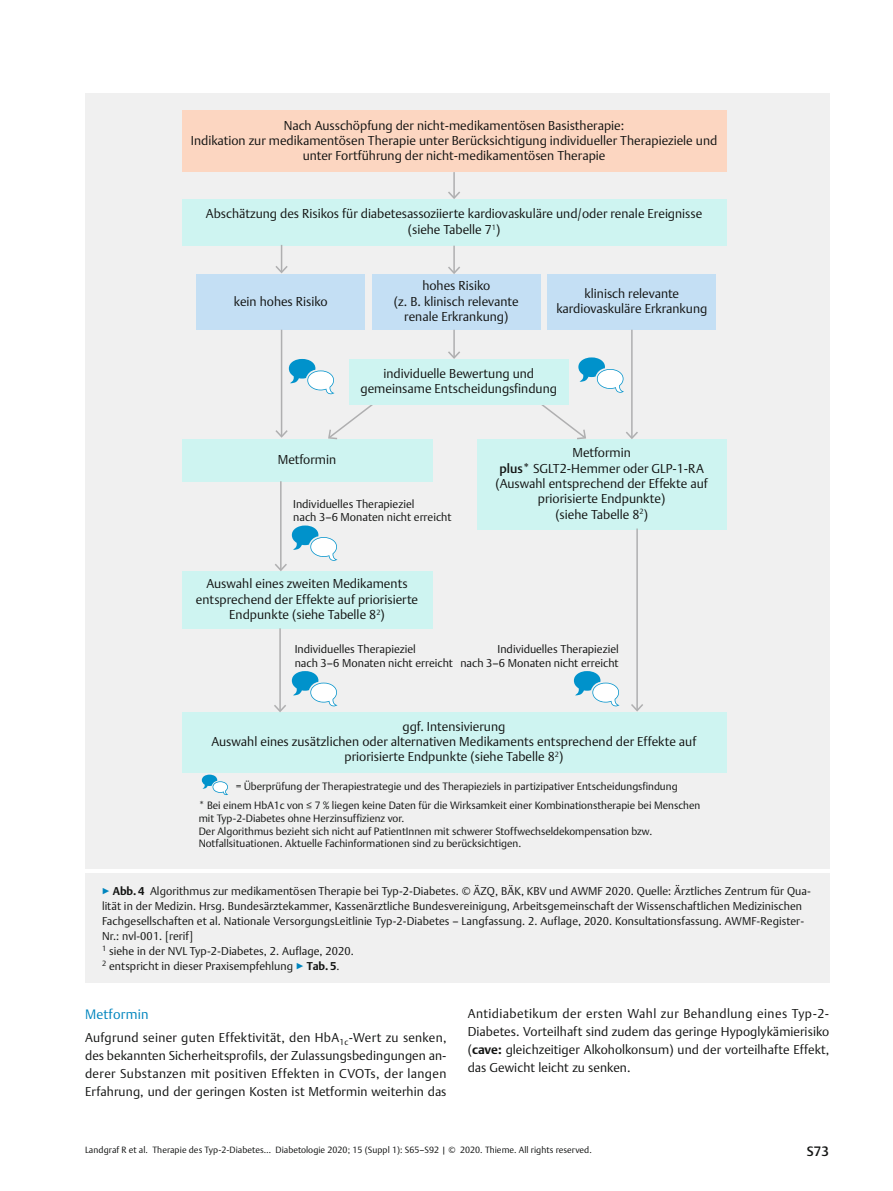
<style>
.page{position:relative;width:893px;height:1191px;background:#fff}
.page>*{position:absolute;margin:0;border:0;box-sizing:border-box;transform-origin:0 0}
.t1{font:13.5px "Adv TT1875 e 499";letter-spacing:.025em;color:#0085be}
.t2{font:13.5px "Adv TT114 f 0202";color:#131413}
.t3{font:300 12.75px/15.3px "Thieme Argo 2011";color:#131413;text-align:center}
.t4{font:12.75px/17.9px "Adv TT1875 e 499";letter-spacing:.01em;color:#131413;text-align:justify}
.t5{font:11.25px/15px "Adv TT1875 e 499";letter-spacing:.01em;color:#131413}
.t6{font:300 11.25px/13.5px "Thieme Argo 2011";color:#131413}
.t7{font:300 10.5px/12.6px "Thieme Argo 2011";color:#131413}
.t8{font:9px "Adv TT1875 e 499";letter-spacing:.005em;color:#131413}
.s1{font-weight:500}
.s2{color:#0085be}
.s3{font-family:"Adv TT1415 f 0 b 8.B"}
.s4{font-style:inherit}
</style>
<div class="page">
<div style="left:85px;top:873px;width:744px;height:109px;background:#f0f0f0"></div>
<div style="left:85px;top:94px;width:744px;height:775px;background:#f0f0f0"></div>
<div style="left:182px;top:111px;width:544px;height:61px;background:#fcd6c1"></div>
<div style="left:182px;top:199px;width:544px;height:47px;background:#cef4f1"></div>
<div style="left:182px;top:439px;width:250px;height:42px;background:#cef4f1"></div>
<div style="left:477px;top:439px;width:249px;height:90px;background:#cef4f1"></div>
<div style="left:182px;top:571px;width:250px;height:57px;background:#cef4f1"></div>
<div style="left:182px;top:712px;width:544px;height:60px;background:#cef4f1"></div>
<div style="left:197px;top:274px;width:168px;height:56px;background:#c4dff4"></div>
<div style="left:372px;top:274px;width:168px;height:56px;background:#c4dff4"></div>
<div style="left:548px;top:274px;width:168px;height:56px;background:#c4dff4"></div>
<svg style="left:578px;top:357px;width:46px;height:36px"></svg>
<svg style="left:289px;top:359px;width:46px;height:35px"></svg>
<svg style="left:292px;top:671px;width:46px;height:35px"></svg>
<svg style="left:574px;top:671px;width:46px;height:35px"></svg>
<svg style="left:202px;top:774px;width:26px;height:21px"></svg>
<hr style="left:453px;top:172px;width:2px;height:25px;background:#afafb0">
<svg style="left:448px;top:191px;width:12px;height:8px"></svg>
<hr style="left:453px;top:246px;width:2px;height:26px;background:#afafb0">
<svg style="left:448px;top:266px;width:12px;height:8px"></svg>
<svg style="left:275px;top:245px;width:13px;height:28px"></svg>
<hr style="left:281px;top:330px;width:1px;height:106px;background:#afafb0">
<svg style="left:275px;top:430px;width:13px;height:8px"></svg>
<hr style="left:453px;top:330px;width:2px;height:27px;background:#afafb0">
<svg style="left:448px;top:351px;width:12px;height:8px"></svg>
<hr style="left:631px;top:330px;width:2px;height:107px;background:#afafb0">
<svg style="left:626px;top:431px;width:12px;height:8px"></svg>
<svg style="left:539px;top:402px;width:47px;height:37px"></svg>
<svg style="left:328px;top:404px;width:47px;height:35px"></svg>
<div style="left:349px;top:359px;width:219px;height:45px;background:#cef4f1"></div>
<hr style="left:280px;top:481px;width:2px;height:88px;background:#afafb0">
<svg style="left:275px;top:525px;width:63px;height:46px"></svg>
<hr style="left:279px;top:628px;width:2px;height:82px;background:#afafb0">
<svg style="left:274px;top:704px;width:12px;height:8px"></svg>
<hr style="left:636px;top:528px;width:2px;height:182px;background:#afafb0">
<svg style="left:631px;top:704px;width:12px;height:7px"></svg>
<p class="t3" style="left:191px;top:119px;width:528px">Nach Ausschöpfung der nicht-medikamentösen Basistherapie:<br>Indikation zur medikamentösen Therapie unter Berücksichtigung individueller Therapieziele und unter Fortführung der nicht-medikamentösen Therapie</p>
<p class="t3" style="left:206px;top:207px;width:498px">Abschätzung des Risikos für diabetesassoziierte kardiovaskuläre und/oder renale Ereignisse (siehe Tabelle 7<sup>1</sup>)</p>
<p class="t3" style="left:234px;top:294px;width:95px">kein hohes Risiko</p>
<p class="t3" style="left:394px;top:279px;width:126px">hohes Risiko<br>(z. B. klinisch relevante renale Erkrankung)</p>
<p class="t3" style="left:556px;top:287px;width:152px">klinisch relevante kardiovaskuläre Erkrankung</p>
<p class="t3" style="left:360px;top:366px;width:198px">individuelle Bewertung und gemeinsame Entscheidungsfindung</p>
<p class="t3" style="left:278px;top:453px;width:60px">Metformin</p>
<p class="t6" style="left:293px;top:498px;width:160px">Individuelles Therapieziel<br>nach 3–6 Monaten nicht erreicht</p>
<p class="t3" style="left:196px;top:577px;width:224px">Auswahl eines zweiten Medikaments entsprechend der Effekte auf priorisierte<br>Endpunkte (siehe Tabelle 8<sup>2</sup>)</p>
<p class="t3" style="left:495px;top:446px;width:214px">Metformin<br><span class="s1">plus*</span> SGLT2-Hemmer oder GLP-1-RA (Auswahl entsprechend der Effekte auf priorisierte Endpunkte)<br>(siehe Tabelle 8<sup>2</sup>)</p>
<p class="t6" style="left:295px;top:643px;width:160px">Individuelles Therapieziel<br>nach 3–6 Monaten nicht erreicht</p>
<p class="t6" style="left:460px;top:643px;width:160px;text-align:right">Individuelles Therapieziel<br>nach 3–6 Monaten nicht erreicht</p>
<p class="t3" style="left:211px;top:719px;width:486px">ggf. Intensivierung<br>Auswahl eines zusätzlichen oder alternativen Medikaments entsprechend der Effekte auf priorisierte Endpunkte (siehe Tabelle 8<sup>2</sup>)</p>
<p class="t7" style="left:199px;top:777px;width:503px;line-height:19.5px;text-indent:37px">= Überprüfung der Therapiestrategie und des Therapieziels in partizipativer Entscheidungsfindung<br>* Bei einem HbA1c von ≤ 7 % liegen keine Daten für die Wirksamkeit einer Kombinationstherapie bei Menschen</p>
<p class="t7" style="left:199px;top:812px;width:455px">mit Typ-2-Diabetes ohne Herzinsuffizienz vor.<br>Der Algorithmus bezieht sich nicht auf PatientInnen mit schwerer Stoffwechseldekompensation bzw.<br>Notfallsituationen. Aktuelle Fachinformationen sind zu berücksichtigen.</p>
<p class="t5" style="left:102px;top:884px;width:710px"><span class="s2">▶</span> <span class="s3">Abb. 4</span> Algorithmus zur medikamentösen Therapie bei Typ-2-Diabetes. © ÄZQ, BÄK, KBV und AWMF 2020. Quelle: Ärztliches Zentrum für Qua&shy;lität in der Medizin. Hrsg. Bundesärztekammer, Kassenärztliche Bundesvereinigung, Arbeitsgemeinschaft der Wissenschaftlichen Medizinischen Fachgesellschaften et al. Nationale VersorgungsLeitlinie Typ-2-Diabetes <span class="s4">–</span> Langfassung. 2. Auflage, 2020. Konsultationsfassung. AWMF-Register-Nr.: nvl-001. [rerif]<br><sup>1</sup> siehe in der NVL Typ-2-Diabetes, 2. Auflage, 2020.<br><sup>2</sup> entspricht in dieser Praxisempfehlung <span class="s2">▶</span> <span class="s3">Tab. 5</span>.</p>
<p class="t1" style="left:85px;top:1008px;width:65px">Metformin</p>
<p class="t4" style="left:85px;top:1030px;width:363px">Aufgrund seiner guten Effektivität, den HbA<sub>1c</sub>-Wert zu senken, des bekannten Sicherheitsprofils, der Zulassungsbedingungen an&shy;derer Substanzen mit positiven Effekten in CVOTs, der langen Erfahrung, und der geringen Kosten ist Metformin weiterhin das</p>
<p class="t4" style="left:468px;top:1005px;width:363px">Antidiabetikum der ersten Wahl zur Behandlung eines Typ-2- Diabetes. Vorteilhaft sind zudem das geringe Hypoglykämierisiko (<span class="s3">cave:</span> gleichzeitiger Alkoholkonsum) und der vorteilhafte Effekt, das Gewicht leicht zu senken.</p>
<p class="t8" style="left:85px;top:1146px;width:508px">Landgraf R et al. Therapie des Typ-2-Diabetes<span class="s4">…</span> Diabetologie 2020; 15 (Suppl 1): S65<span class="s4">–</span>S92 | © 2020. Thieme. All rights reserved.</p>
<p class="t2" style="left:807px;top:1145px;width:24px">S73</p>
</div>
